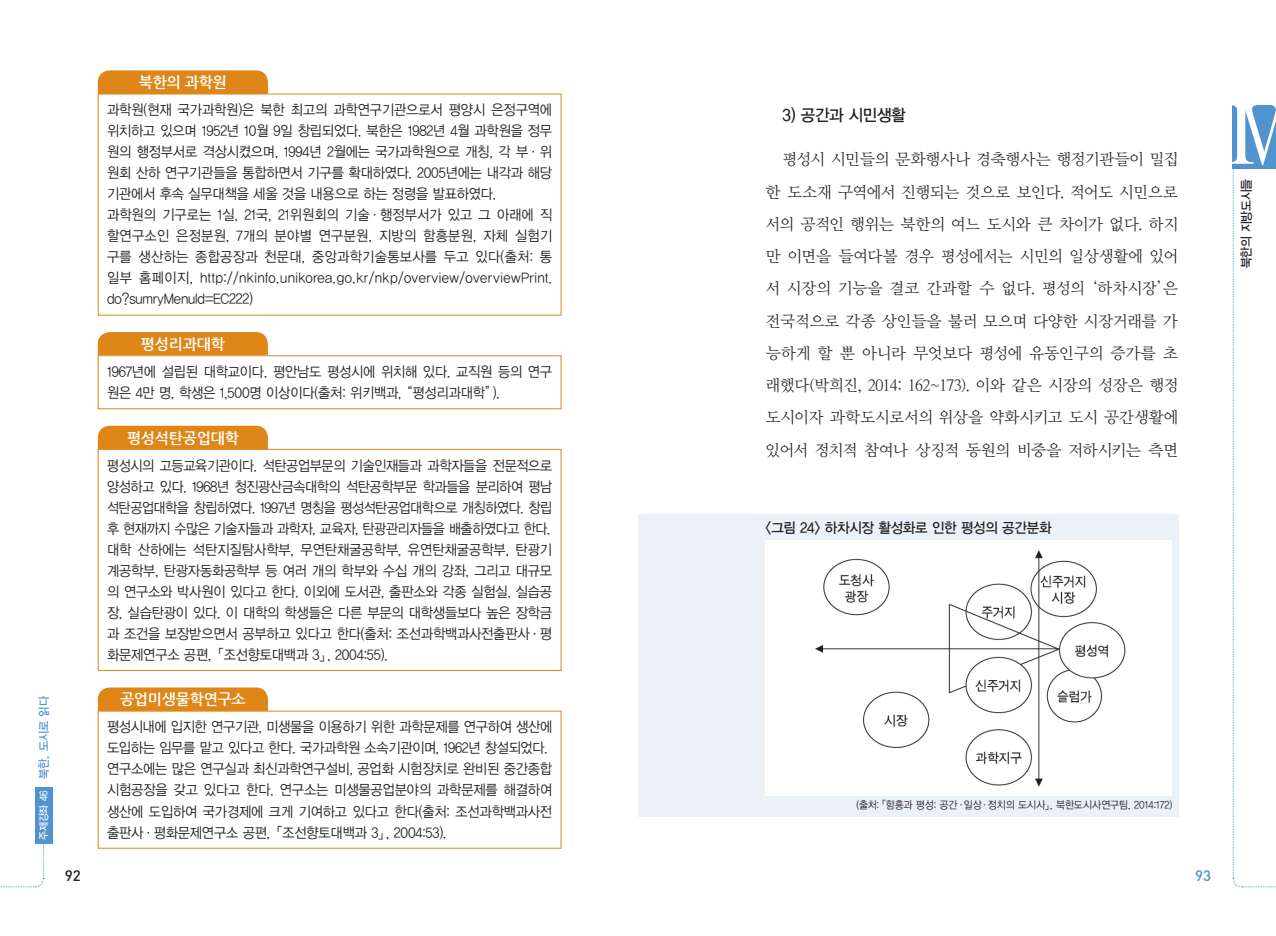
<style>
.page{position:relative;width:1276px;height:936px;background:#fff}
.page>*{position:absolute;margin:0;border:0;box-sizing:border-box;transform-origin:0 0}
.t1{font:91.05px "Times New Roman";color:#fff;scale:.95 1}
.t2{font:16.5px "YDIYGO130";letter-spacing:-.02em;color:#231f20;scale:.95 1}
.t3{font:16.05px/32.2px "Y Mj O42";letter-spacing:-.095em;color:#231f20;text-align:justify}
.t4{font:700 15px "Nanum Gothic";letter-spacing:-.01em;color:#fff}
.t5{font:500 15px "DIN Pro";color:#231f20}
.t6{font:500 15px "DIN Pro";color:#5193ce}
.t7{font:14.25px/21px "YDIYGO120";letter-spacing:-.01em;color:#231f20;scale:.93 1}
.t8{font:14.25px/21px "YDIYGO120";letter-spacing:-.01em;color:#231f20;scale:.92 1}
.t9{font:14.25px "YDIYGO130";letter-spacing:-.015em;color:#231f20;scale:.95 1}
.t10{font:12.75px "YDIYGO130";letter-spacing:-.02em;color:#231f20;scale:.93 1}
.t11{font:12px "YDIYGO130";color:#5193ce;scale:.93 1}
.t12{font:10.5px "YDIYGO120";color:#231f20;scale:.93 1}
.t13{font:10.5px "YDIYGO130";letter-spacing:-.015em;color:#fff;scale:.93 1}
</style>
<div class="page">
<svg style="left:1232px;top:169px;width:44px;height:718px"></svg>
<svg style="left:0;top:843px;width:44px;height:44px"></svg>
<div style="left:35px;top:786px;width:18px;height:57px;background:#5193ce"></div>
<div style="left:1232px;top:105px;width:44px;height:64px;background:#5193ce"></div>
<div style="left:98px;top:70px;width:170px;height:24px;background:#df8619"></div>
<div style="left:98px;top:426px;width:170px;height:23px;background:#df8619"></div>
<div style="left:98px;top:449px;width:463px;height:222px;border:1px solid #df8619"></div>
<div style="left:98px;top:687px;width:170px;height:23px;background:#df8619"></div>
<div style="left:98px;top:332px;width:170px;height:23px;background:#df8619"></div>
<div style="left:98px;top:355px;width:463px;height:54px;border:1px solid #df8619"></div>
<div style="left:638px;top:514px;width:540px;height:302px;background:#ebf1f9"></div>
<div style="left:765px;top:540px;width:406px;height:255px;background:#fff"></div>
<img style="left:815px;top:550px;width:311px;height:237px">
<p class="t11" style="left:37px;top:779px;width:91px;rotate:-90deg">북한, 도시로 읽다</p>
<p class="t13" style="left:38px;top:840px;width:55px;rotate:-90deg">주제강좌 46</p>
<p class="t5" style="left:65px;top:865px;width:17px">92</p>
<p class="t4" style="left:139px;top:75px;width:89px">북한의 과학원</p>
<p class="t7" style="left:107px;top:100px;width:480px">과학원(현재 국가과학원)은 북한 최고의 과학연구기관으로서 평양시 은정구역에 위치하고 있으며 1952년 10월 9일 창립되었다. 북한은 1982년 4월 과학원을 정무 원의 행정부서로 격상시켰으며, 1994년 2월에는 국가과학원으로 개칭, 각 부·위 원회 산하 연구기관들을 통합하면서 기구를 확대하였다. 2005년에는 내각과 해당 기관에서 후속 실무대책을 세울 것을 내용으로 하는 정령을 발표하였다.<br>과학원의 기구로는 1실, 21국, 21위원회의 기술·행정부서가 있고 그 아래에 직 할연구소인 은정분원, 7개의 분야별 연구분원, 지방의 함흥분원, 자체 실험기 구를 생산하는 종합공장과 천문대, 중앙과학기술통보사를 두고 있다(출처: 통 일부 홈페이지, http://nkinfo.unikorea.go.kr/nkp/overview/overviewPrint. do?sumryMenuId=EC222)</p>
<p class="t4" style="left:141px;top:337px;width:85px">평성리과대학</p>
<p class="t7" style="left:107px;top:361px;width:480px">1967년에 설립된 대학교이다. 평안남도 평성시에 위치해 있다. 교직원 등의 연구 원은 4만 명, 학생은 1,500명 이상이다(출처: 위키백과, “평성리과대학”).</p>
<p class="t4" style="left:127px;top:430px;width:113px">평성석탄공업대학</p>
<p class="t8" style="left:107px;top:455px;width:485px">평성시의 고등교육기관이다. 석탄공업부문의 기술인재들과 과학자들을 전문적으로 양성하고 있다. 1968년 청진광산금속대학의 석탄공학부문 학과들을 분리하여 평남 석탄공업대학을 창립하였다. 1997년 명칭을 평성석탄공업대학으로 개칭하였다. 창립 후 현재까지 수많은 기술자들과 과학자, 교육자, 탄광관리자들을 배출하였다고 한다. 대학 산하에는 석탄지질탐사학부, 무연탄채굴공학부, 유연탄채굴공학부, 탄광기 계공학부, 탄광자동화공학부 등 여러 개의 학부와 수십 개의 강좌, 그리고 대규모 의 연구소와 박사원이 있다고 한다. 이외에 도서관, 출판소와 각종 실험실, 실습공 장, 실습탄광이 있다. 이 대학의 학생들은 다른 부문의 대학생들보다 높은 장학금 과 조건을 보장받으면서 공부하고 있다고 한다(출처: 조선과학백과사전출판사·평 화문제연구소 공편, 「조선향토대백과 3」, 2004:55).</p>
<p class="t4" style="left:120px;top:692px;width:127px">공업미생물학연구소</p>
<p class="t7" style="left:107px;top:716px;width:480px">평성시내에 입지한 연구기관, 미생물을 이용하기 위한 과학문제를 연구하여 생산에 도입하는 임무를 맡고 있다고 한다. 국가과학원 소속기관이며, 1962년 창설되었다. 연구소에는 많은 연구실과 최신과학연구설비, 공업화 시험장치로 완비된 중간종합 시험공장을 갖고 있다고 한다. 연구소는 미생물공업분야의 과학문제를 해결하여 생산에 도입하여 국가경제에 크게 기여하고 있다고 한다(출처: 조선과학백과사전 출판사·평화문제연구소 공편, 「조선향토대백과 3」, 2004:53).</p>
<p class="t2" style="left:782px;top:105px;width:131px">3) 공간과 시민생활</p>
<p class="t3" style="left:765px;top:144px;width:416px;text-indent:17px">평성시 시민들의 문화행사나 경축행사는 행정기관들이 밀집 한 도소재 구역에서 진행되는 것으로 보인다. 적어도 시민으로 서의 공적인 행위는 북한의 여느 도시와 큰 차이가 없다. 하지 만 이면을 들여다볼 경우 평성에서는 시민의 일상생활에 있어 서 시장의 기능을 결코 간과할 수 없다. 평성의 ‘하차시장’은 전국적으로 각종 상인들을 불러 모으며 다양한 시장거래를 가 능하게 할 뿐 아니라 무엇보다 평성에 유동인구의 증가를 초 래했다(박희진, 2014: 162~173). 이와 같은 시장의 성장은 행정 도시이자 과학도시로서의 위상을 약화시키고 도시 공간생활에 있어서 정치적 참여나 상징적 동원의 비중을 저하시키는 측면</p>
<p class="t9" style="left:765px;top:519px;width:302px">&lt;그림 24&gt; 하차시장 활성화로 인한 평성의 공간분화</p>
<h1 class="t1" style="left:1226px;top:69px;width:63px">IV</h1>
<p class="t10" style="left:1239px;top:268px;width:98px;rotate:-90deg">북한의 지방도시들</p>
<p class="t12" style="left:856px;top:799px;width:341px">(출처:「함흥과 평성: 공간·일상·정치의 도시사」, 북한도시사연구팀, 2014:172)</p>
<p class="t6" style="left:1195px;top:865px;width:17px">93</p>
</div>
